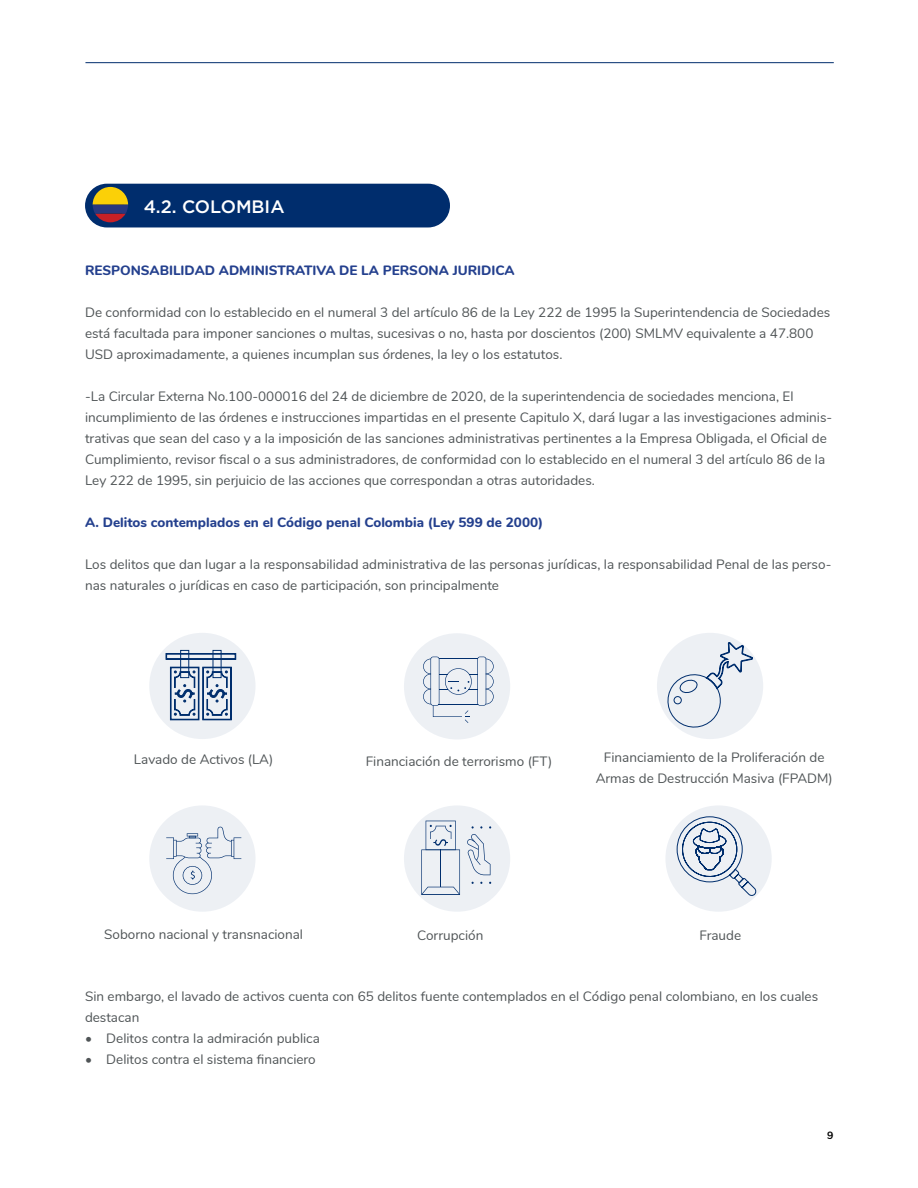
<style>
.page{position:relative;width:918px;height:1188px;background:#fff}
.page>*{position:absolute;margin:0;border:0;box-sizing:border-box;transform-origin:0 0}
.t1{font:500 18px "Gotham";color:#fff}
.t2{font:13.5px/21px "Nunito";color:#4f5456}
.t3{font:800 13.5px "Nunito";color:#24408e}
.t4{font:700 10.5px "Nunito";color:#000}
</style>
<div class="page">
<hr style="left:85px;top:62px;width:749px;height:1px;background:#002d6d">
<div style="left:85px;top:184px;width:365px;height:43px;background:#002d6d;border-radius:22px"></div>
<svg style="left:93px;top:187px;width:35px;height:35px"></svg>
<div style="left:657px;top:633px;width:106px;height:106px;background:#edf0f4;border-radius:50%"></div>
<div style="left:149px;top:805px;width:107px;height:107px;background:#edf0f4;border-radius:50%"></div>
<div style="left:149px;top:633px;width:107px;height:106px;background:#edf0f4;border-radius:50%"></div>
<div style="left:404px;top:805px;width:106px;height:107px;background:#edf0f4;border-radius:50%"></div>
<div style="left:404px;top:633px;width:106px;height:107px;background:#edf0f4;border-radius:50%"></div>
<div style="left:665px;top:805px;width:107px;height:107px;background:#edf0f4;border-radius:50%"></div>
<svg style="left:166px;top:827px;width:75px;height:67px"></svg>
<svg style="left:423px;top:657px;width:71px;height:66px"></svg>
<svg style="left:166px;top:653px;width:70px;height:7px"></svg>
<div style="left:180px;top:650px;width:9px;height:28px;border:1px solid #002e6d"></div>
<svg style="left:170px;top:667px;width:62px;height:53px"></svg>
<div style="left:213px;top:650px;width:8px;height:28px;border:1px solid #002e6d"></div>
<svg style="left:421px;top:821px;width:39px;height:74px"></svg>
<svg style="left:467px;top:826px;width:24px;height:49px"></svg>
<svg style="left:668px;top:642px;width:85px;height:85px"></svg>
<svg style="left:677px;top:817px;width:80px;height:78px"></svg>
<h1 class="t1" style="left:144px;top:197px;width:142px">4.2. COLOMBIA</h1>
<p class="t3" style="left:85px;top:260px;width:431px">RESPONSABILIDAD ADMINISTRATIVA DE LA PERSONA JURIDICA</p>
<p class="t2" style="left:85px;top:301px;width:747px">De conformidad con lo establecido en el numeral 3 del artículo 86 de la Ley 222 de 1995 la Superintendencia de Sociedades está facultada para imponer sanciones o multas, sucesivas o no, hasta por doscientos (200) SMLMV equivalente a 47.800<br>USD aproximadamente, a quienes incumplan sus órdenes, la ley o los estatutos.</p>
<p class="t2" style="left:85px;top:385px;width:749px">-La Circular Externa No.100-000016 del 24 de diciembre de 2020, de la superintendencia de sociedades menciona, El incumplimiento de las órdenes e instrucciones impartidas en el presente Capitulo X, dará lugar a las investigaciones adminis&shy;trativas que sean del caso y a la imposición de las sanciones administrativas pertinentes a la Empresa Obligada, el Oficial de Cumplimiento, revisor fiscal o a sus administradores, de conformidad con lo establecido en el numeral 3 del artículo 86 de la Ley 222 de 1995, sin perjuicio de las acciones que correspondan a otras autoridades.</p>
<p class="t3" style="left:85px;top:513px;width:460px">A. Delitos contemplados en el Código penal Colombia (Ley 599 de 2000)</p>
<p class="t2" style="left:85px;top:553px;width:748px">Los delitos que dan lugar a la responsabilidad administrativa de las personas jurídicas, la responsabilidad Penal de las perso&shy;nas naturales o jurídicas en caso de participación, son principalmente</p>
<p class="t2" style="left:134px;top:748px;width:141px">Lavado de Activos (LA)</p>
<p class="t2" style="left:366px;top:750px;width:188px">Financiación de terrorismo (FT)</p>
<p class="t2" style="left:596px;top:746px;width:239px;text-align:center">Financiamiento de la Proliferación de<br>Armas de Destrucción Masiva (FPADM)</p>
<p class="t2" style="left:104px;top:923px;width:200px">Soborno nacional y transnacional</p>
<p class="t2" style="left:417px;top:924px;width:68px">Corrupción</p>
<p class="t2" style="left:699px;top:924px;width:43px">Fraude</p>
<p class="t2" style="left:85px;top:985px;width:735px">Sin embargo, el lavado de activos cuenta con 65 delitos fuente contemplados en el Código penal colombiano, en los cuales destacan</p>
<p class="t2" style="left:85px;top:1027px;width:236px">• Delitos contra la admiración publica</p>
<p class="t2" style="left:85px;top:1048px;width:232px">• Delitos contra el sistema financiero</p>
<p class="t4" style="left:827px;top:1127px;width:8px">9</p>
</div>
